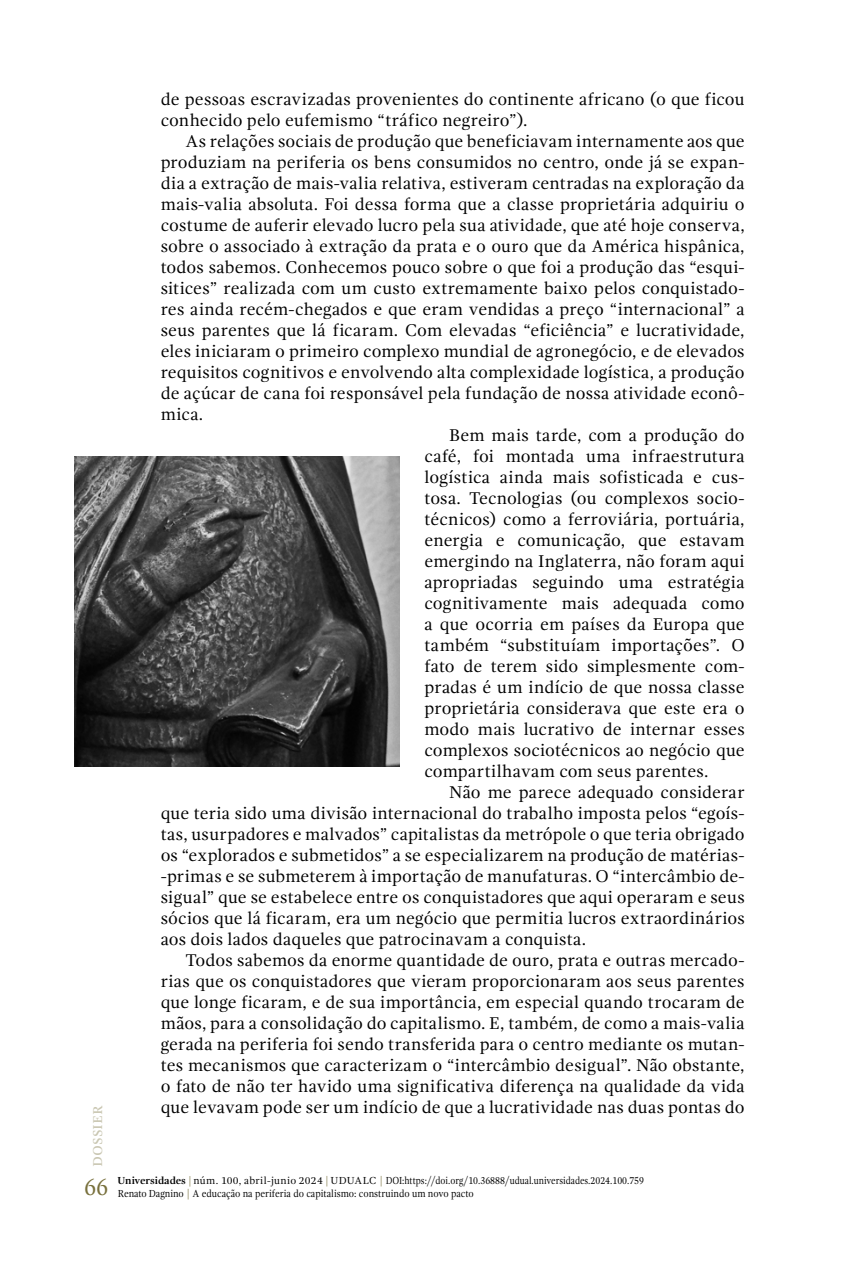
<style>
.page{position:relative;width:844px;height:1265px;background:#fff}
.page>*{position:absolute;margin:0;border:0;box-sizing:border-box;transform-origin:0 0}
.t1{font:24.5px "Gandhi Serif";color:#78703c;scale:.9 1}
.art-cuerpo_de_texto{font:17.5px/21px "Gandhi Serif";letter-spacing:.005em;color:#000;text-align:justify}
.t2{font:17.5px "Gandhi Serif";color:#c9c6b1}
.t3{font:10.5px "Gandhi Serif";color:#000}
.t4{font:10.5px "Gandhi Serif";color:#000;scale:.9 1}
.s1{font-weight:700}
</style>
<div class="page">
<img style="left:74px;top:456px;width:325px;height:310px">
<svg style="left:188px;top:1176px;width:2px;height:23px"></svg>
<p class="t2" style="left:86px;top:1167px;width:63px;rotate:-90deg">dossier</p>
<h1 class="t1" style="left:84px;top:1173px;width:28px">66</h1>
<p class="art-cuerpo_de_texto" style="left:161px;top:89px;width:585px">de pessoas escravizadas provenientes do continente africano (o que ficou conhecido pelo eufemismo “tráfico negreiro”).</p>
<p class="art-cuerpo_de_texto" style="left:161px;top:131px;width:585px;text-indent:25px">As relações sociais de produção que beneficiavam internamente aos que produziam na periferia os bens consumidos no centro, onde já se expan&shy;dia a extração de mais-valia relativa, estiveram centradas na exploração da mais-valia absoluta. Foi dessa forma que a classe proprietária adquiriu o costume de auferir elevado lucro pela sua atividade, que até hoje conserva, sobre o associado à extração da prata e o ouro que da América hispânica, todos sabemos. Conhecemos pouco sobre o que foi a produção das “esqui&shy;sitices” realizada com um custo extremamente baixo pelos conquistado&shy;res ainda recém-chegados e que eram vendidas a preço “internacional” a seus parentes que lá ficaram. Com elevadas “eficiência” e lucratividade, eles iniciaram o primeiro complexo mundial de agronegócio, e de elevados requisitos cognitivos e envolvendo alta complexidade logística, a produção de açúcar de cana foi responsável pela fundação de nossa atividade econô&shy;mica.</p>
<p class="art-cuerpo_de_texto" style="left:424px;top:425px;width:321px;text-indent:25px">Bem mais tarde, com a produção do café, foi montada uma infraestrutura logística ainda mais sofisticada e cus&shy;tosa. Tecnologias (ou complexos socio&shy;técnicos) como a ferroviária, portuária, energia e comunicação, que estavam emergindo na Inglaterra, não foram aqui apropriadas seguindo uma estratégia cognitivamente mais adequada como a que ocorria em países da Europa que também “substituíam importações”. O fato de terem sido simplesmente com&shy;pradas é um indício de que nossa classe proprietária considerava que este era o modo mais lucrativo de internar esses complexos sociotécnicos ao negócio que compartilhavam com seus parentes.</p>
<p class="art-cuerpo_de_texto" style="left:161px;top:782px;width:585px;text-indent:288px">Não me parece adequado considerar que teria sido uma divisão internacional do trabalho imposta pelos “egoís&shy;tas, usurpadores e malvados” capitalistas da metrópole o que teria obrigado os “explorados e submetidos” a se especializarem na produção de matérias--primas e se submeterem à importação de manufaturas. O “intercâmbio de&shy;sigual” que se estabelece entre os conquistadores que aqui operaram e seus sócios que lá ficaram, era um negócio que permitia lucros extraordinários aos dois lados daqueles que patrocinavam a conquista.</p>
<p class="art-cuerpo_de_texto" style="left:161px;top:950px;width:585px;text-indent:25px">Todos sabemos da enorme quantidade de ouro, prata e outras mercado&shy;rias que os conquistadores que vieram proporcionaram aos seus parentes que longe ficaram, e de sua importância, em especial quando trocaram de mãos, para a consolidação do capitalismo. E, também, de como a mais-valia gerada na periferia foi sendo transferida para o centro mediante os mutan&shy;tes mecanismos que caracterizam o “intercâmbio desigual”. Não obstante, o fato de não ter havido uma significativa diferença na qualidade da vida que levavam pode ser um indício de que a lucratividade nas duas pontas do</p>
<p class="t3" style="left:118px;top:1175px;width:528px"><span class="s1">Universidades</span> núm. 100, abril-junio 2024 UDUALC DOI:https://doi.org/10.36888/udual.universidades.2024.100.759</p>
<p class="t4" style="left:118px;top:1187px;width:397px">Renato Dagnino A educação na periferia do capitalismo: construindo um novo pacto</p>
</div>
